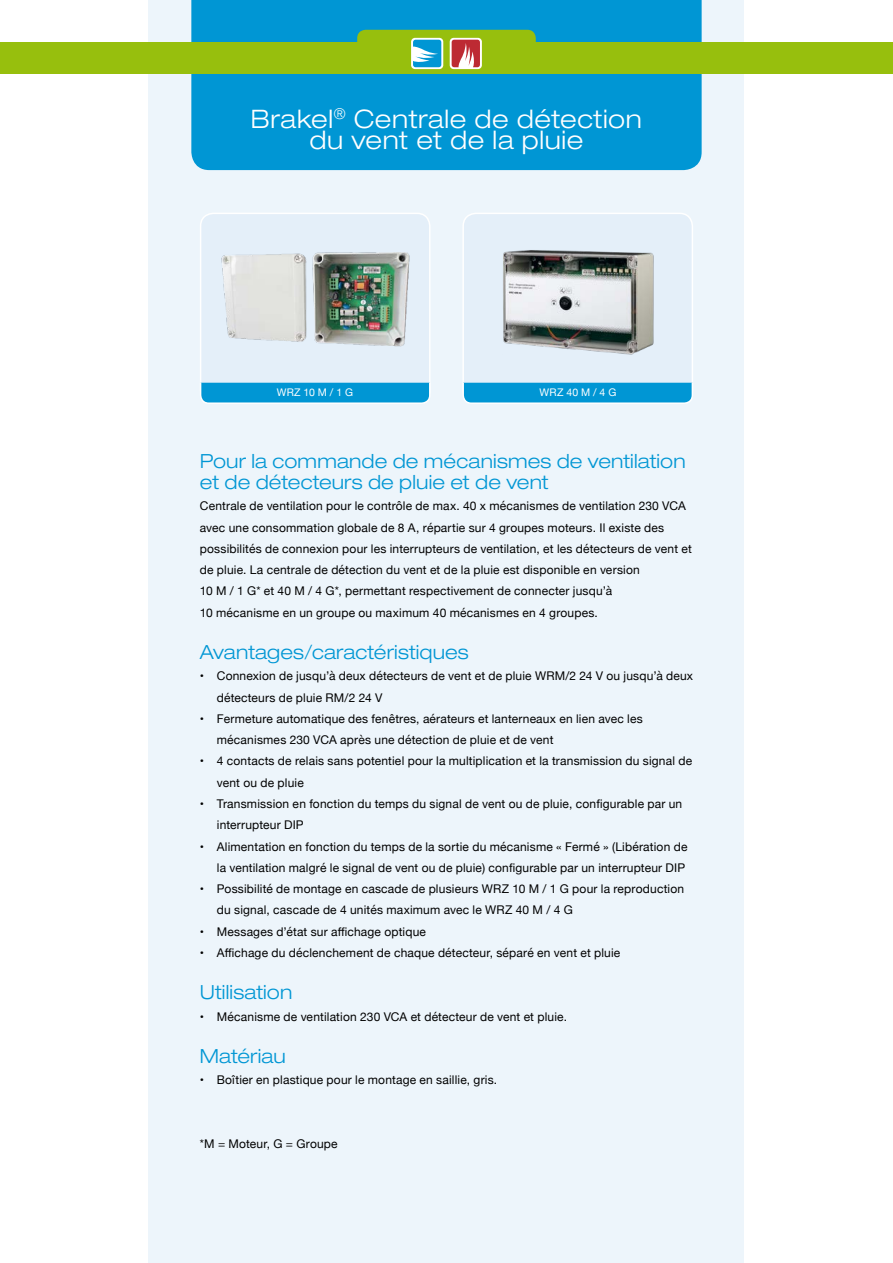
<style>
.page{position:relative;width:893px;height:1263px;background:#fff}
.page>*{position:absolute;margin:0;border:0;box-sizing:border-box;transform-origin:0 0}
.t1{font:300 expanded 25.5px/21.3px "Helvetica Neue";letter-spacing:.025em;color:#fff;text-align:center}
.t2{font:300 expanded 19.5px/21.3px "Helvetica Neue";letter-spacing:.005em;color:#0096d4}
.t3{font:12px/21.3px "Helvetica Neue";letter-spacing:.015em;color:#000}
.t4{font:10.5px "Helvetica Neue";letter-spacing:.015em;color:#fff}
</style>
<div class="page">
<div style="left:149px;top:0;width:595px;height:1263px;background:#edf5fb"></div>
<div style="left:191px;top:0;width:511px;height:170px;background:#0096d4"></div>
<div style="left:0;top:43px;width:893px;height:31px;background:#97bf0d"></div>
<div style="left:201px;top:213px;width:229px;height:190px;background:#e4eff9;border-radius:13px"></div>
<img style="left:221px;top:252px;width:189px;height:95px">
<div style="left:200px;top:213px;width:231px;height:191px;border:2px solid #fff;border-radius:13px"></div>
<div style="left:463px;top:213px;width:229px;height:190px;background:#e4eff9;border-radius:13px"></div>
<img style="left:503px;top:250px;width:151px;height:105px">
<div style="left:462px;top:213px;width:231px;height:191px;border:2px solid #fff;border-radius:13px"></div>
<svg style="left:200px;top:381px;width:231px;height:23px;background:#25a5da"></svg>
<svg style="left:462px;top:381px;width:231px;height:23px;background:#25a5da"></svg>
<svg style="left:411px;top:38px;width:32px;height:31px"></svg>
<svg style="left:450px;top:38px;width:32px;height:31px"></svg>
<svg style="left:357px;top:30px;width:179px;height:37px"></svg>
<h1 class="t1" style="left:251px;top:108px;width:393px">Brakel<sup>®</sup> Centrale de détection du vent et de la pluie</h1>
<p class="t4" style="left:277px;top:385px;width:78px">WRZ 10 M / 1 G</p>
<p class="t4" style="left:540px;top:385px;width:78px">WRZ 40 M / 4 G</p>
<h2 class="t2" style="left:200px;top:450px;width:487px">Pour la commande de mécanismes de ventilation et de détecteurs de pluie et de vent</h2>
<p class="t3" style="left:200px;top:496px;width:494px">Centrale de ventilation pour le contrôle de max. 40 x mécanismes de ventilation 230 VCA avec une consommation globale de 8 A, répartie sur 4 groupes moteurs. Il existe des possibilités de connexion pour les interrupteurs de ventilation, et les détecteurs de vent et de pluie. La centrale de détection du vent et de la pluie est disponible en version<br>10 M / 1 G* et 40 M / 4 G*, permettant respectivement de connecter jusqu’à<br>10 mécanisme en un groupe ou maximum 40 mécanismes en 4 groupes.</p>
<h2 class="t2" style="left:200px;top:641px;width:270px">Avantages/caractéristiques</h2>
<p class="t3" style="left:217px;top:666px;width:478px;text-indent:-17px">• Connexion de jusqu’à deux détecteurs de vent et de pluie WRM/2 24 V ou jusqu’à deux détecteurs de pluie RM/2 24 V</p>
<p class="t3" style="left:217px;top:709px;width:427px;text-indent:-17px">• Fermeture automatique des fenêtres, aérateurs et lanterneaux en lien avec les mécanismes 230 VCA après une détection de pluie et de vent</p>
<p class="t3" style="left:217px;top:751px;width:477px;text-indent:-17px">• 4 contacts de relais sans potentiel pour la multiplication et la transmission du signal de vent ou de pluie</p>
<p class="t3" style="left:217px;top:794px;width:467px;text-indent:-17px">• Transmission en fonction du temps du signal de vent ou de pluie, configurable par un interrupteur DIP</p>
<p class="t3" style="left:200px;top:836px;width:489px;text-align:right">• Alimentation en fonction du temps de la sortie du mécanisme « Fermé » (Libération de la ventilation malgré le signal de vent ou de pluie) configurable par un interrupteur DIP</p>
<p class="t3" style="left:217px;top:879px;width:469px;text-indent:-17px">• Possibilité de montage en cascade de plusieurs WRZ 10 M / 1 G pour la reproduction du signal, cascade de 4 unités maximum avec le WRZ 40 M / 4 G</p>
<p class="t3" style="left:200px;top:921px;width:228px">• Messages d’état sur affichage optique</p>
<p class="t3" style="left:200px;top:943px;width:422px">• Affichage du déclenchement de chaque détecteur, séparé en vent et pluie</p>
<h2 class="t2" style="left:200px;top:981px;width:94px">Utilisation</h2>
<p class="t3" style="left:200px;top:1006px;width:369px">• Mécanisme de ventilation 230 VCA et détecteur de vent et pluie.</p>
<h2 class="t2" style="left:200px;top:1045px;width:87px">Matériau</h2>
<p class="t3" style="left:200px;top:1070px;width:299px">• Boîtier en plastique pour le montage en saillie, gris.</p>
<p class="t3" style="left:200px;top:1134px;width:139px">*M = Moteur, G = Groupe</p>
</div>
